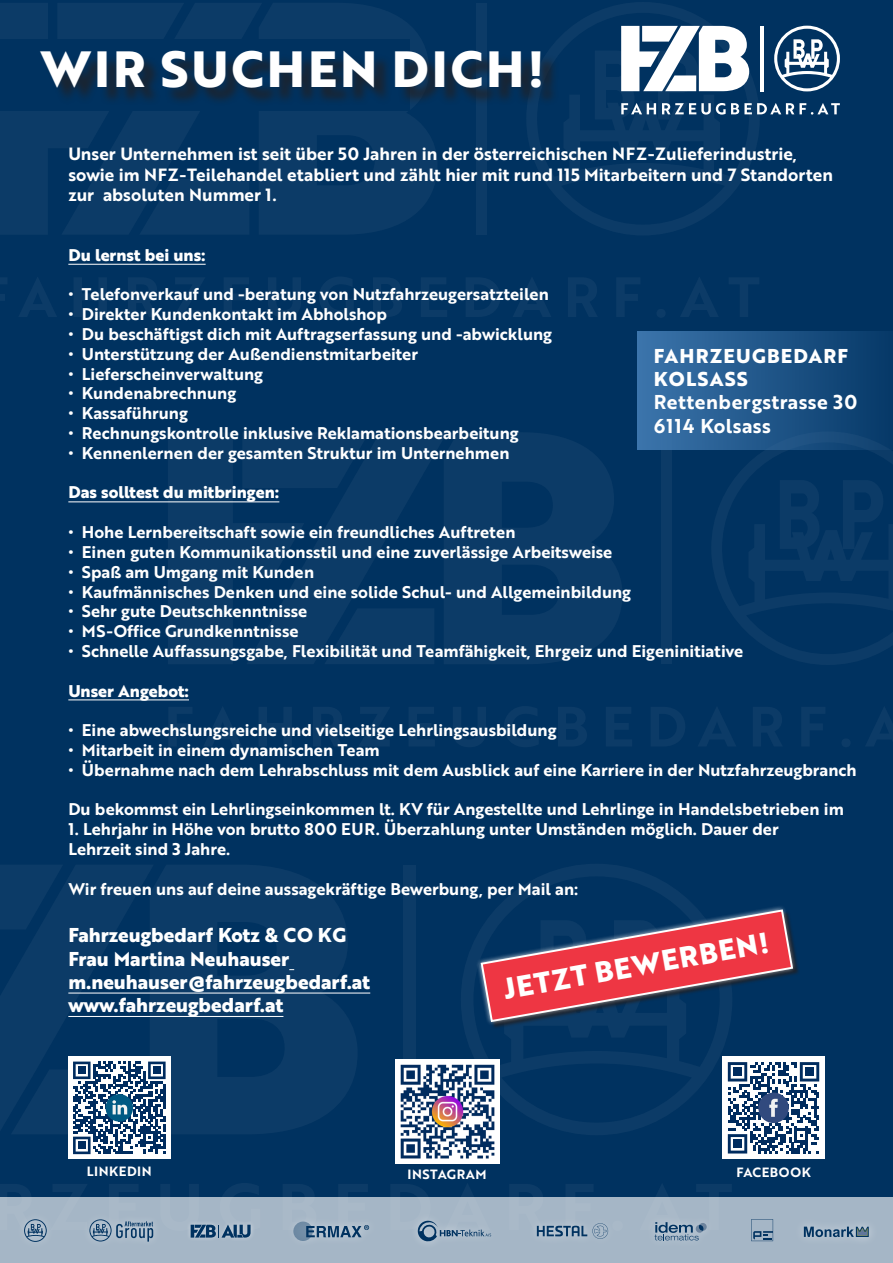
<style>
.page{position:relative;width:893px;height:1263px;background:#003260}
.page>*{position:absolute;margin:0;border:0;box-sizing:border-box;transform-origin:0 0}
.t1{font:700 49.5px "Brother 1816 Extra";letter-spacing:.06em;color:#fff}
.t2{font:700 28.65px "Brother 1816 Extra";color:#fff}
.t3{font:700 19.5px "Brother 1816 Extra";color:#fff}
.t4{font:19.5px "Brother 1816 Bold";letter-spacing:.02em;color:#fff}
.t5{font:700 19.5px "Brother 1816 Extra";letter-spacing:.06em;color:#fff}
.t6{font:17.25px "Brother 1816 Bold";color:#fff}
.t7{font:16.5px "Brother 1816 Bold";color:#fff}
.t8{font:700 16.5px "Brother 1816 Extra";color:#fff}
.t9{font:13.05px "Brother 1816 Bold";letter-spacing:.04em;color:#fff}
</style>
<div class="page">
<div style="left:0;top:1197px;width:893px;height:66px;background:#a5b6c6"></div>
<svg style="left:712px;top:450px;width:181px;height:215px"></svg>
<div style="left:661px;top:432px;width:11px;height:232px;background:#0c3b67"></div>
<svg style="left:168px;top:433px;width:266px;height:231px"></svg>
<svg style="left:444px;top:433px;width:178px;height:231px"></svg>
<svg style="left:169px;top:707px;width:23px;height:39px"></svg>
<svg style="left:204px;top:707px;width:37px;height:39px"></svg>
<svg style="left:259px;top:707px;width:32px;height:39px"></svg>
<svg style="left:313px;top:707px;width:29px;height:39px"></svg>
<svg style="left:359px;top:707px;width:31px;height:39px"></svg>
<svg style="left:409px;top:707px;width:26px;height:39px"></svg>
<svg style="left:453px;top:707px;width:33px;height:40px"></svg>
<svg style="left:504px;top:706px;width:34px;height:41px"></svg>
<svg style="left:558px;top:707px;width:29px;height:39px"></svg>
<svg style="left:606px;top:707px;width:26px;height:39px"></svg>
<svg style="left:651px;top:707px;width:34px;height:39px"></svg>
<svg style="left:698px;top:708px;width:38px;height:38px"></svg>
<svg style="left:753px;top:707px;width:29px;height:39px"></svg>
<svg style="left:802px;top:707px;width:23px;height:39px"></svg>
<div style="left:841px;top:738px;width:10px;height:9px;background:#0c3b67;border-radius:50%"></div>
<svg style="left:866px;top:707px;width:27px;height:39px"></svg>
<svg style="left:527px;top:2px;width:232px;height:233px"></svg>
<div style="left:476px;top:3px;width:11px;height:232px;background:#0c3b67"></div>
<svg style="left:0;top:3px;width:249px;height:231px"></svg>
<svg style="left:259px;top:3px;width:178px;height:231px"></svg>
<svg style="left:0;top:278px;width:7px;height:22px"></svg>
<svg style="left:19px;top:278px;width:37px;height:39px"></svg>
<svg style="left:74px;top:278px;width:33px;height:39px"></svg>
<svg style="left:128px;top:278px;width:29px;height:39px"></svg>
<svg style="left:174px;top:278px;width:30px;height:39px"></svg>
<svg style="left:224px;top:278px;width:26px;height:39px"></svg>
<svg style="left:268px;top:278px;width:33px;height:39px"></svg>
<svg style="left:319px;top:277px;width:34px;height:40px"></svg>
<svg style="left:373px;top:278px;width:29px;height:39px"></svg>
<svg style="left:421px;top:278px;width:26px;height:39px"></svg>
<svg style="left:466px;top:278px;width:34px;height:39px"></svg>
<svg style="left:513px;top:278px;width:38px;height:39px"></svg>
<svg style="left:568px;top:278px;width:29px;height:39px"></svg>
<svg style="left:617px;top:278px;width:23px;height:39px"></svg>
<div style="left:656px;top:309px;width:10px;height:9px;background:#0c3b67;border-radius:50%"></div>
<svg style="left:681px;top:278px;width:37px;height:39px"></svg>
<svg style="left:729px;top:278px;width:30px;height:39px"></svg>
<svg style="left:461px;top:864px;width:268px;height:271px"></svg>
<div style="left:403px;top:865px;width:12px;height:269px;background:#0c3b67"></div>
<svg style="left:166px;top:865px;width:192px;height:269px;fill:#0c3b67"></svg>
<div style="left:612px;top:1220px;width:11px;height:11px;background:#a9b9c8;border-radius:50%"></div>
<svg style="left:774px;top:26px;width:66px;height:65px"></svg>
<hr style="left:760px;top:26px;width:3px;height:65px;background:#fff">
<svg style="left:621px;top:26px;width:128px;height:65px"></svg>
<svg style="left:621px;top:103px;width:35px;height:11px"></svg>
<svg style="left:662px;top:103px;width:178px;height:12px"></svg>
<div style="left:186px;top:1220px;width:69px;height:22px;background:#fff;opacity:.5"></div>
<svg style="left:161px;top:1183px;width:97px;height:54px"></svg>
<svg style="left:293px;top:1221px;width:20px;height:20px"></svg>
<svg style="left:283px;top:1184px;width:86px;height:53px"></svg>
<svg style="left:391px;top:1184px;width:100px;height:58px"></svg>
<div style="left:528px;top:1215px;width:88px;height:32px;background:#a5b6c6"></div>
<svg style="left:510px;top:1184px;width:98px;height:55px"></svg>
<svg style="left:654px;top:1184px;width:77px;height:56px"></svg>
<svg style="left:0;top:1184px;width:153px;height:58px"></svg>
<svg style="left:804px;top:1226px;width:65px;height:11px"></svg>
<div style="left:0;top:39px;width:409px;height:71px;background:#003260"></div>
<div style="left:44px;top:54px;width:515px;height:52px;background:#231f20;opacity:.75"></div>
<svg style="left:751px;top:1219px;width:22px;height:22px"></svg>
<hr style="left:68px;top:264px;width:138px;height:1px;background:#fff">
<hr style="left:68px;top:502px;width:211px;height:1px;background:#fff">
<hr style="left:68px;top:700px;width:121px;height:1px;background:#fff">
<hr style="left:68px;top:993px;width:302px;height:1px;background:#fff">
<hr style="left:68px;top:1016px;width:215px;height:1px;background:#fff">
<svg style="left:475px;top:903px;width:324px;height:125px"></svg>
<div style="left:722px;top:1056px;width:103px;height:103px;background:#fff"></div>
<svg style="left:728px;top:1062px;width:91px;height:91px"></svg>
<div style="left:68px;top:1056px;width:103px;height:103px;background:#fff"></div>
<svg style="left:0;top:865px;width:166px;height:289px"></svg>
<img style="left:395px;top:1060px;width:104px;height:103px">
<div style="left:637px;top:331px;width:256px;height:119px;background:linear-gradient(to right,#3b74ab,#073968)"></div>
<p class="t1" style="left:41px;top:31px;width:506px">WIR SUCHEN DICH!</p>
<p class="t6" style="left:68px;top:141px;width:730px">Unser Unternehmen ist seit über 50 Jahren in der österreichischen NFZ-Zulieferindustrie,</p>
<p class="t6" style="left:68px;top:161px;width:766px">sowie im NFZ-Teilehandel etabliert und zählt hier mit rund 115 Mitarbeitern und 7 Standorten</p>
<p class="t6" style="left:68px;top:182px;width:210px">zur absoluten Nummer 1.</p>
<p class="t8" style="left:68px;top:242px;width:139px">Du lernst bei uns:</p>
<p class="t7" style="left:68px;top:282px;width:482px">• Telefonverkauf und -beratung von Nutzfahrzeugersatzteilen</p>
<p class="t7" style="left:68px;top:302px;width:320px">• Direkter Kundenkontakt im Abholshop</p>
<p class="t7" style="left:68px;top:322px;width:485px">• Du beschäftigst dich mit Auftragserfassung und -abwicklung</p>
<p class="t7" style="left:68px;top:341px;width:351px">• Unterstützung der Außendienstmitarbeiter</p>
<p class="t7" style="left:68px;top:361px;width:196px">• Lieferscheinverwaltung</p>
<p class="t7" style="left:68px;top:381px;width:169px">• Kundenabrechnung</p>
<p class="t7" style="left:68px;top:401px;width:121px">• Kassaführung</p>
<p class="t7" style="left:68px;top:421px;width:452px">• Rechnungskontrolle inklusive Reklamationsbearbeitung</p>
<p class="t7" style="left:68px;top:440px;width:443px">• Kennenlernen der gesamten Struktur im Unternehmen</p>
<p class="t8" style="left:68px;top:480px;width:212px">Das solltest du mitbringen:</p>
<p class="t7" style="left:68px;top:520px;width:449px">• Hohe Lernbereitschaft sowie ein freundliches Auftreten</p>
<p class="t7" style="left:68px;top:539px;width:545px">• Einen guten Kommunikationsstil und eine zuverlässige Arbeitsweise</p>
<p class="t7" style="left:68px;top:559px;width:247px">• Spaß am Umgang mit Kunden</p>
<p class="t7" style="left:68px;top:579px;width:564px">• Kaufmännisches Denken und eine solide Schul- und Allgemeinbildung</p>
<p class="t7" style="left:68px;top:599px;width:240px">• Sehr gute Deutschkenntnisse</p>
<p class="t7" style="left:68px;top:619px;width:232px">• MS-Office Grundkenntnisse</p>
<p class="t7" style="left:68px;top:638px;width:676px">• Schnelle Auffassungsgabe, Flexibilität und Teamfähigkeit, Ehrgeiz und Eigeninitiative</p>
<p class="t8" style="left:68px;top:678px;width:122px">Unser Angebot:</p>
<p class="t7" style="left:68px;top:718px;width:490px">• Eine abwechslungsreiche und vielseitige Lehrlingsausbildung</p>
<p class="t7" style="left:68px;top:737px;width:313px">• Mitarbeit in einem dynamischen Team</p>
<p class="t7" style="left:68px;top:757px;width:790px">• Übernahme nach dem Lehrabschluss mit dem Ausblick auf eine Karriere in der Nutzfahrzeugbranch</p>
<p class="t7" style="left:68px;top:797px;width:777px">Du bekommst ein Lehrlingseinkommen lt. KV für Angestellte und Lehrlinge in Handelsbetrieben im</p>
<p class="t7" style="left:68px;top:817px;width:712px">1. Lehrjahr in Höhe von brutto 800 EUR. Überzahlung unter Umständen möglich. Dauer der</p>
<p class="t7" style="left:68px;top:836px;width:163px">Lehrzeit sind 3 Jahre.</p>
<p class="t7" style="left:68px;top:877px;width:511px">Wir freuen uns auf deine aussagekräftige Bewerbung, per Mail an:</p>
<p class="t3" style="left:68px;top:920px;width:280px">Fahrzeugbedarf Kotz &amp; CO KG</p>
<p class="t3" style="left:68px;top:944px;width:222px">Frau Martina Neuhauser</p>
<p class="t3" style="left:68px;top:967px;width:303px">m.neuhauser@fahrzeugbedarf.at</p>
<p class="t3" style="left:68px;top:990px;width:217px">www.fahrzeugbedarf.at</p>
<p class="t5" style="left:654px;top:341px;width:196px">FAHRZEUGBEDARF</p>
<p class="t5" style="left:654px;top:364px;width:96px">KOLSASS</p>
<p class="t4" style="left:654px;top:388px;width:205px">Rettenbergstrasse 30</p>
<p class="t4" style="left:654px;top:411px;width:118px">6114 Kolsass</p>
<p class="t2" style="left:500px;top:967px;width:271px;rotate:-10deg">JETZT BEWERBEN!</p>
<p class="t9" style="left:87px;top:1161px;width:66px">LINKEDIN</p>
<p class="t9" style="left:408px;top:1164px;width:80px">INSTAGRAM</p>
<p class="t9" style="left:736px;top:1162px;width:76px">FACEBOOK</p>
</div>
